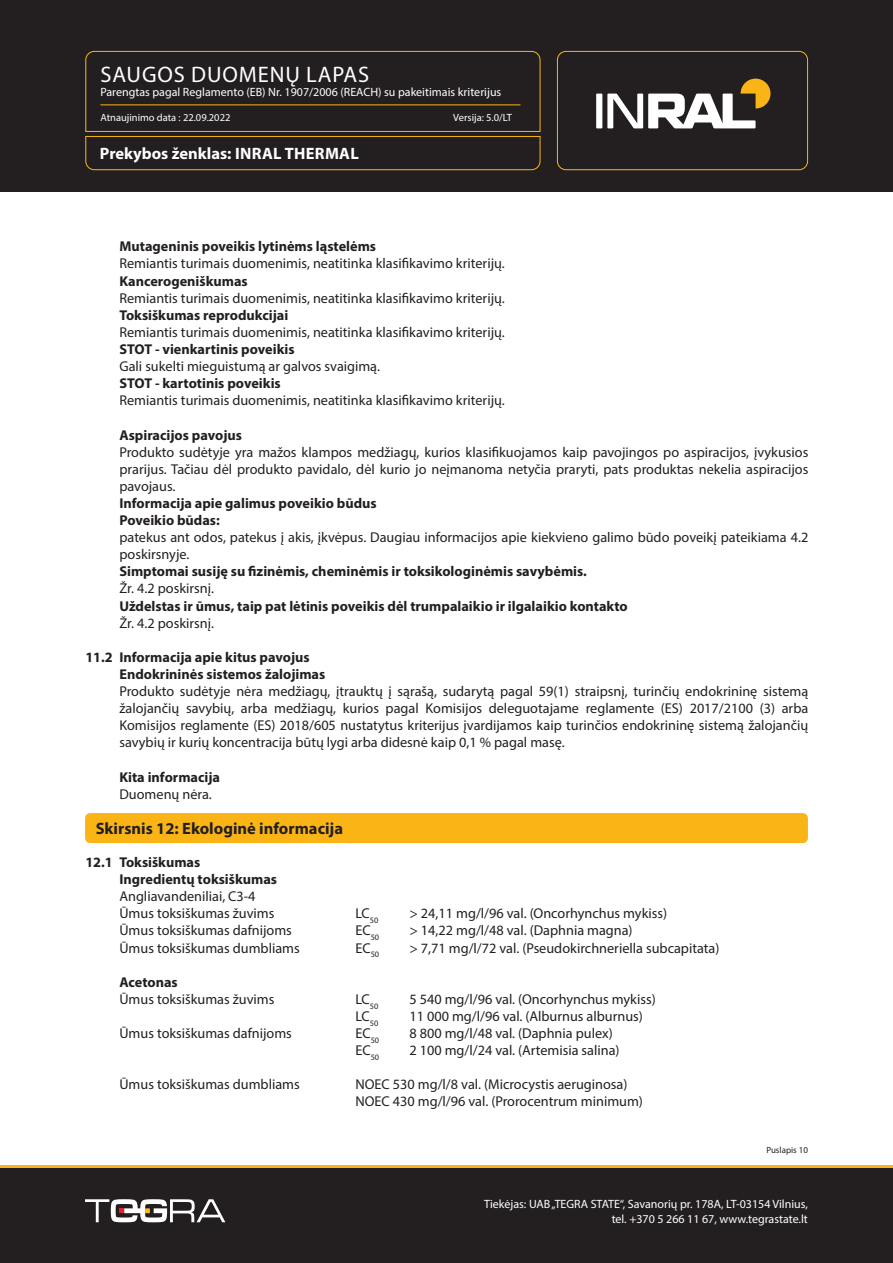
<style>
.page{position:relative;width:893px;height:1263px;background:#fff}
.page>*{position:absolute;margin:0;border:0;box-sizing:border-box;transform-origin:0 0}
.t1{font:22.5px "Myriad Pro";letter-spacing:.04em;color:#fff}
.Skyrius_baltas{font:700 16.5px "Myriad Pro";color:#231f20}
.t2{font:700 16.5px "Myriad Pro";letter-spacing:.005em;color:#fff}
.Tekstas_paprastas_Bo{font:14.25px/17.1px "Myriad Pro";color:#231f20;text-align:justify}
.Tekstas_paprastas_Bo-2{font:700 14.25px "Myriad Pro";color:#231f20}
.t3{font:12px/14.4px "Myriad Pro";color:#fff;text-align:right}
.t4{font:10.5px "Myriad Pro";color:#fff}
.t5{font:9px "Myriad Pro";color:#231f20}
</style>
<div class="page">
<div style="left:0;top:1165px;width:893px;height:98px;background:#231f20"></div>
<div style="left:0;top:0;width:893px;height:191px;background:#231f20"></div>
<svg style="left:85px;top:51px;width:456px;height:119px"></svg>
<div style="left:557px;top:51px;width:251px;height:119px;border:1px solid #fbb416;border-radius:9px"></div>
<hr style="left:100px;top:104px;width:420px;height:1px;background:#fbb416">
<svg style="left:85px;top:1199px;width:140px;height:23px"></svg>
<div style="left:596px;top:94px;width:6px;height:34px;background:#fff"></div>
<svg style="left:607px;top:79px;width:163px;height:49px"></svg>
<hr style="left:0;top:1165px;width:893px;height:2px;background:#fbb416">
<div style="left:85px;top:813px;width:723px;height:30px;background:#fbb416;border-radius:5px"></div>
<h1 class="t1" style="left:101px;top:60px;width:270px">SAUGOS DUOMENŲ LAPAS</h1>
<p class="t3" style="left:100px;top:85px;width:402px">Parengtas pagal Reglamento (EB) Nr. 1907/2006 (REACH) su pakeitimais kriterijus</p>
<p class="t4" style="left:100px;top:111px;width:132px">Atnaujinimo data : 22.09.2022</p>
<p class="t4" style="left:453px;top:111px;width:60px">Versija: 5.0/LT</p>
<p class="t2" style="left:100px;top:142px;width:260px">Prekybos ženklas: INRAL THERMAL</p>
<p class="Tekstas_paprastas_Bo-2" style="left:119px;top:237px;width:258px">Mutageninis poveikis lytinėms ląstelėms</p>
<p class="Tekstas_paprastas_Bo" style="left:119px;top:255px;width:387px">Remiantis turimais duomenimis, neatitinka klasifikavimo kriterijų.</p>
<p class="Tekstas_paprastas_Bo-2" style="left:119px;top:271px;width:130px">Kancerogeniškumas</p>
<p class="Tekstas_paprastas_Bo" style="left:119px;top:289px;width:387px">Remiantis turimais duomenimis, neatitinka klasifikavimo kriterijų.</p>
<p class="Tekstas_paprastas_Bo-2" style="left:119px;top:306px;width:170px">Toksiškumas reprodukcijai</p>
<p class="Tekstas_paprastas_Bo" style="left:119px;top:323px;width:387px">Remiantis turimais duomenimis, neatitinka klasifikavimo kriterijų.</p>
<p class="Tekstas_paprastas_Bo-2" style="left:119px;top:340px;width:177px">STOT - vienkartinis poveikis</p>
<p class="Tekstas_paprastas_Bo" style="left:119px;top:357px;width:262px">Gali sukelti mieguistumą ar galvos svaigimą.</p>
<p class="Tekstas_paprastas_Bo-2" style="left:119px;top:374px;width:163px">STOT - kartotinis poveikis</p>
<p class="Tekstas_paprastas_Bo" style="left:119px;top:392px;width:387px">Remiantis turimais duomenimis, neatitinka klasifikavimo kriterijų.</p>
<p class="Tekstas_paprastas_Bo-2" style="left:119px;top:425px;width:124px">Aspiracijos pavojus</p>
<p class="Tekstas_paprastas_Bo" style="left:119px;top:443px;width:690px">Produkto sudėtyje yra mažos klampos medžiagų, kurios klasifikuojamos kaip pavojingos po aspiracijos, įvykusios prarijus. Tačiau dėl produkto pavidalo, dėl kurio jo neįmanoma netyčia praryti, pats produktas nekelia aspiracijos pavojaus.</p>
<p class="Tekstas_paprastas_Bo-2" style="left:119px;top:494px;width:259px">Informacija apie galimus poveikio būdus</p>
<p class="Tekstas_paprastas_Bo-2" style="left:119px;top:511px;width:102px">Poveikio būdas:</p>
<p class="Tekstas_paprastas_Bo" style="left:119px;top:528px;width:690px">patekus ant odos, patekus į akis, įkvėpus. Daugiau informacijos apie kiekvieno galimo būdo poveikį pateikiama 4.2 poskirsnyje.</p>
<p class="Tekstas_paprastas_Bo-2" style="left:119px;top:562px;width:469px">Simptomai susiję su fizinėmis, cheminėmis ir toksikologinėmis savybėmis.</p>
<p class="Tekstas_paprastas_Bo" style="left:119px;top:580px;width:96px">Žr. 4.2 poskirsnį.</p>
<p class="Tekstas_paprastas_Bo-2" style="left:119px;top:596px;width:510px">Uždelstas ir ūmus, taip pat lėtinis poveikis dėl trumpalaikio ir ilgalaikio kontakto</p>
<p class="Tekstas_paprastas_Bo" style="left:119px;top:614px;width:96px">Žr. 4.2 poskirsnį.</p>
<p class="Tekstas_paprastas_Bo-2" style="left:85px;top:648px;width:226px">11.2 Informacija apie kitus pavojus</p>
<p class="Tekstas_paprastas_Bo-2" style="left:119px;top:665px;width:207px">Endokrininės sistemos žalojimas</p>
<p class="Tekstas_paprastas_Bo" style="left:119px;top:682px;width:690px">Produkto sudėtyje nėra medžiagų, įtrauktų į sąrašą, sudarytą pagal 59(1) straipsnį, turinčių endokrininę sistemą žalojančių savybių, arba medžiagų, kurios pagal Komisijos deleguotajame reglamente (ES) 2017/2100 (3) arba Komisijos reglamente (ES) 2018/605 nustatytus kriterijus įvardijamos kaip turinčios endokrininę sistemą žalojančių savybių ir kurių koncentracija būtų lygi arba didesnė kaip 0,1 % pagal masę.</p>
<p class="Tekstas_paprastas_Bo-2" style="left:119px;top:767px;width:102px">Kita informacija</p>
<p class="Tekstas_paprastas_Bo" style="left:119px;top:785px;width:94px">Duomenų nėra.</p>
<p class="Skyrius_baltas" style="left:96px;top:818px;width:249px">Skirsnis 12: Ekologinė informacija</p>
<p class="Tekstas_paprastas_Bo-2" style="left:85px;top:853px;width:116px">12.1 Toksiškumas</p>
<p class="Tekstas_paprastas_Bo-2" style="left:119px;top:870px;width:159px">Ingredientų toksiškumas</p>
<p class="Tekstas_paprastas_Bo" style="left:119px;top:888px;width:138px">Angliavandeniliai, C3-4</p>
<p class="Tekstas_paprastas_Bo" style="left:119px;top:905px;width:157px">Ūmus toksiškumas žuvims</p>
<p class="Tekstas_paprastas_Bo" style="left:355px;top:905px;width:24px">LC<sub>50</sub></p>
<p class="Tekstas_paprastas_Bo" style="left:409px;top:905px;width:259px">&gt; 24,11 mg/l/96 val. (Oncorhynchus mykiss)</p>
<p class="Tekstas_paprastas_Bo" style="left:119px;top:922px;width:174px">Ūmus toksiškumas dafnijoms</p>
<p class="Tekstas_paprastas_Bo" style="left:355px;top:922px;width:25px">EC<sub>50</sub></p>
<p class="Tekstas_paprastas_Bo" style="left:409px;top:922px;width:225px">&gt; 14,22 mg/l/48 val. (Daphnia magna)</p>
<p class="Tekstas_paprastas_Bo" style="left:119px;top:939px;width:182px">Ūmus toksiškumas dumbliams</p>
<p class="Tekstas_paprastas_Bo" style="left:355px;top:939px;width:25px">EC<sub>50</sub></p>
<p class="Tekstas_paprastas_Bo" style="left:409px;top:939px;width:312px">&gt; 7,71 mg/l/72 val. (Pseudokirchneriella subcapitata)</p>
<p class="Tekstas_paprastas_Bo-2" style="left:119px;top:973px;width:60px">Acetonas</p>
<p class="Tekstas_paprastas_Bo" style="left:119px;top:990px;width:157px">Ūmus toksiškumas žuvims</p>
<p class="Tekstas_paprastas_Bo" style="left:355px;top:990px;width:24px">LC<sub>50</sub></p>
<p class="Tekstas_paprastas_Bo" style="left:409px;top:990px;width:248px">5 540 mg/l/96 val. (Oncorhynchus mykiss)</p>
<p class="Tekstas_paprastas_Bo" style="left:355px;top:1007px;width:24px">LC<sub>50</sub></p>
<p class="Tekstas_paprastas_Bo" style="left:409px;top:1007px;width:235px">11 000 mg/l/96 val. (Alburnus alburnus)</p>
<p class="Tekstas_paprastas_Bo" style="left:119px;top:1024px;width:174px">Ūmus toksiškumas dafnijoms</p>
<p class="Tekstas_paprastas_Bo" style="left:355px;top:1024px;width:25px">EC<sub>50</sub></p>
<p class="Tekstas_paprastas_Bo" style="left:409px;top:1024px;width:205px">8 800 mg/l/48 val. (Daphnia pulex)</p>
<p class="Tekstas_paprastas_Bo" style="left:355px;top:1041px;width:25px">EC<sub>50</sub></p>
<p class="Tekstas_paprastas_Bo" style="left:409px;top:1041px;width:212px">2 100 mg/l/24 val. (Artemisia salina)</p>
<p class="Tekstas_paprastas_Bo" style="left:119px;top:1076px;width:182px">Ūmus toksiškumas dumbliams</p>
<p class="Tekstas_paprastas_Bo" style="left:355px;top:1076px;width:274px">NOEC 530 mg/l/8 val. (Microcystis aeruginosa)</p>
<p class="Tekstas_paprastas_Bo" style="left:355px;top:1093px;width:289px">NOEC 430 mg/l/96 val. (Prorocentrum minimum)</p>
<p class="t5" style="left:766px;top:1144px;width:43px">Puslapis 10</p>
<p class="t3" style="left:484px;top:1197px;width:325px">Tiekėjas: UAB „TEGRA STATE“, Savanorių pr. 178A, LT-03154 Vilnius, tel. +370 5 266 11 67, www.tegrastate.lt</p>
</div>
